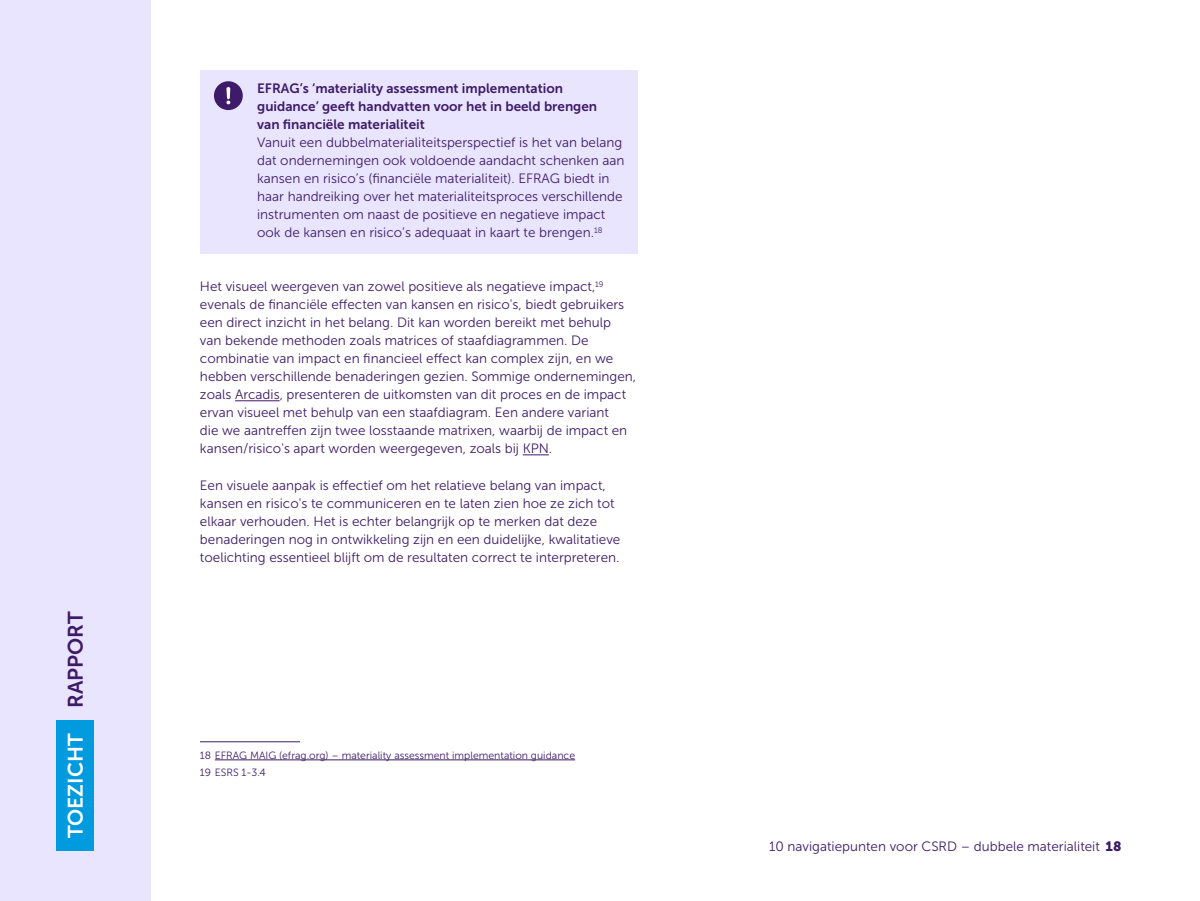
<style>
.page{position:relative;width:1200px;height:901px;background:#fff}
.page>*{position:absolute;margin:0;border:0;box-sizing:border-box;transform-origin:0 0}
.t1{font:21px "Museo Sans 700";color:#fff}
.P_Platte_tekst{font:13.5px/18px "Museo Sans 300";color:#3e1b68}
.P_Kadertekst{font:13.5px/18px "Museo Sans 300";color:#3e1b68}
.H3_Kaderkop{font:13.5px/18px "Museo Sans 700";color:#3e1b68}
.Voetnote{font:10.5px "Museo Sans 300";color:#3e1b68}
.s1{color:#3e1b68}
.s2{font-family:"Museo Sans 900"}
</style>
<div class="page">
<div style="left:0;top:0;width:150px;height:900px;background:#e9e5ff"></div>
<div style="left:56px;top:720px;width:38px;height:130px;background:#009ade"></div>
<div style="left:200px;top:70px;width:437px;height:75px;background:#e9e5ff"></div>
<div style="left:200px;top:124px;width:437px;height:129px;background:#e9e5ff"></div>
<hr style="left:235px;top:400px;width:45px;height:1px;background:#3e1b68">
<svg style="left:523px;top:454px;width:26px;height:1px"></svg>
<hr style="left:200px;top:741px;width:100px;height:1px;background:#3e1b68">
<hr style="left:215px;top:759px;width:360px;height:1px;background:#3e1b68">
<div style="left:214px;top:81px;width:29px;height:29px;background:#3e1b68;border-radius:50%"></div>
<svg style="left:226px;top:87px;width:4px;height:17px"></svg>
<h1 class="t1" style="left:64px;top:837px;width:228px;rotate:-90deg">TOEZICHT <span class="s1">RAPPORT</span></h1>
<h3 class="H3_Kaderkop" style="left:257px;top:79px;width:342px">EFRAG’s ‘materiality assessment implementation guidance’ geeft handvatten voor het in beeld brengen van financiële materialiteit</h3>
<p class="P_Kadertekst" style="left:257px;top:133px;width:369px">Vanuit een dubbelmaterialiteitsperspectief is het van belang dat ondernemingen ook voldoende aandacht schenken aan kansen en risico’s (financiële materialiteit). EFRAG biedt in haar handreiking over het materialiteitsproces verschillende instrumenten om naast de positieve en negatieve impact ook de kansen en risico’s adequaat in kaart te brengen.<sup>18</sup></p>
<p class="P_Platte_tekst" style="left:200px;top:277px;width:438px">Het visueel weergeven van zowel positieve als negatieve impact,<sup>19 </sup>evenals de financiële effecten van kansen en risico's, biedt gebruikers een direct inzicht in het belang. Dit kan worden bereikt met behulp<br>van bekende methoden zoals matrices of staafdiagrammen. De combinatie van impact en financieel effect kan complex zijn, en we hebben verschillende benaderingen gezien. Sommige ondernemingen, zoals Arcadis, presenteren de uitkomsten van dit proces en de impact ervan visueel met behulp van een staafdiagram. Een andere variant<br>die we aantreffen zijn twee losstaande matrixen, waarbij de impact en kansen/risico's apart worden weergegeven, zoals bij KPN.</p>
<p class="P_Platte_tekst" style="left:200px;top:475px;width:422px">Een visuele aanpak is effectief om het relatieve belang van impact, kansen en risico's te communiceren en te laten zien hoe ze zich tot elkaar verhouden. Het is echter belangrijk op te merken dat deze benaderingen nog in ontwikkeling zijn en een duidelijke, kwalitatieve toelichting essentieel blijft om de resultaten correct te interpreteren.</p>
<p class="Voetnote" style="left:200px;top:749px;width:377px">18 EFRAG MAIG (efrag.org) – materiality assessment implementation guidance</p>
<p class="Voetnote" style="left:200px;top:766px;width:67px">19 ESRS 1-3.4</p>
<p class="P_Platte_tekst" style="left:769px;top:836px;width:354px">10 navigatiepunten voor CSRD – dubbele materialiteit <span class="s2">18</span></p>
</div>
